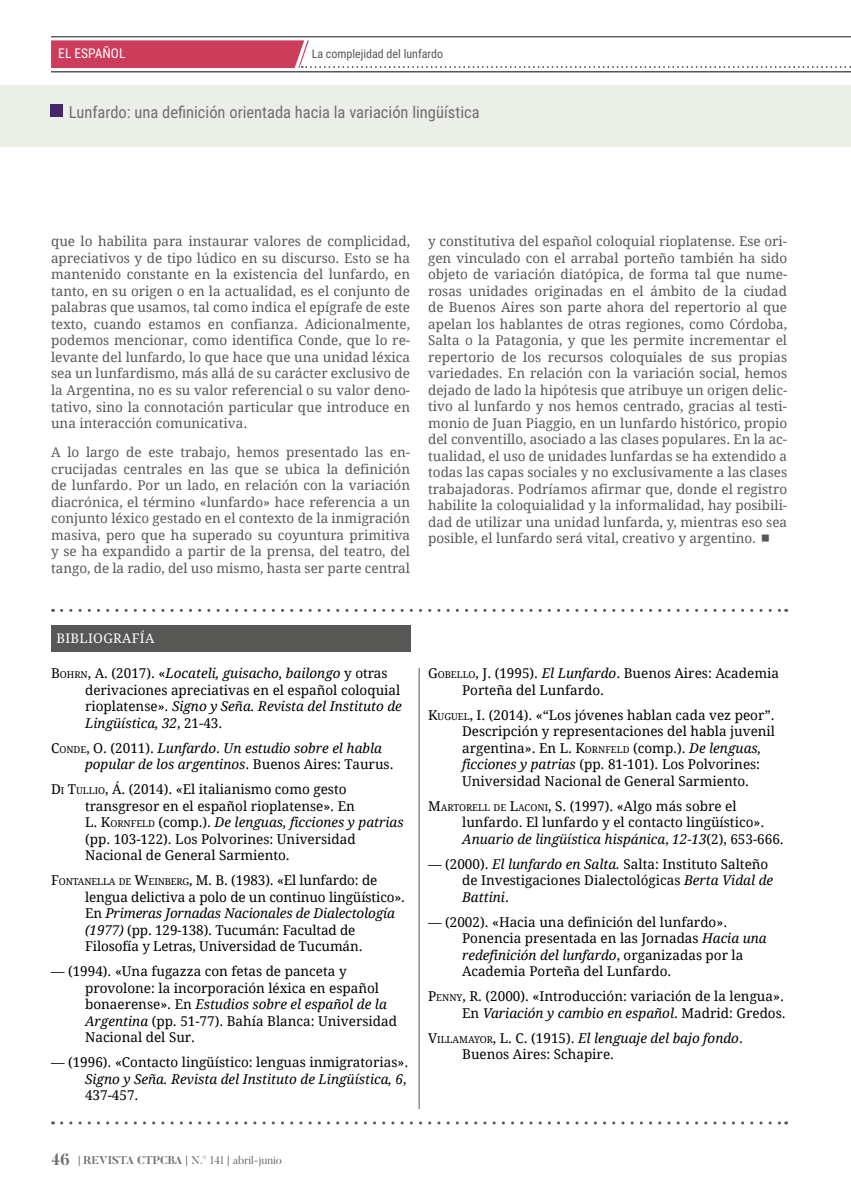
<style>
.page{position:relative;width:851px;height:1191px;background:#fff}
.page>*{position:absolute;margin:0;border:0;box-sizing:border-box;transform-origin:0 0}
.t1{font:16.5px "Roboto Condensed";color:#706f6f}
.t2{font:13.5px/16.5px "Droid Serif";color:#575756;text-align:justify}
.t3{font:13.5px/16.5px "Droid Serif";color:#000}
.t4{font:italic 13.5px/16.5px "Droid Serif";color:#000}
.t5{font:13.5px "Roboto Condensed";color:#fff}
.t6{font:13.2px "Droid Serif";letter-spacing:.025em;color:#fff}
.t7{font:12px "Roboto Condensed";color:#575756}
.t8{font:11.25px "Butler";color:#706f6f}
.t9{font:9.45px "Droid Serif";letter-spacing:-.015em;color:#000}
.s1{font-style:normal}
.s2{font-style:normal;font-size:9.45px}
.s3{font-style:inherit}
.s4{font-size:9.45px}
.s5{font-style:italic}
.s6{font-size:13.5px}
.s7{font-weight:700;font-size:16.5px}
.s8{font-weight:700}
</style>
<div class="page">
<div style="left:0;top:85px;width:850px;height:62px;background:#ebefe8"></div>
<svg style="left:51px;top:40px;width:800px;height:28px"></svg>
<hr style="left:51px;top:36px;width:799px;height:1px;background:#575756">
<hr style="left:51px;top:71px;width:799px;height:1px;background:#575756">
<div style="left:51px;top:625px;width:359px;height:27px;background:#575756"></div>
<svg style="left:62px;top:609px;width:724px;height:3px"></svg>
<svg style="left:62px;top:1121px;width:724px;height:3px"></svg>
<hr style="left:418px;top:668px;width:1px;height:441px;background:#575756">
<div style="left:50px;top:104px;width:13px;height:13px;background:#432768"></div>
<p class="t5" style="left:58px;top:43px;width:69px">EL ESPAÑOL</p>
<p class="t7" style="left:311px;top:45px;width:133px">La complejidad del lunfardo</p>
<p class="t1" style="left:69px;top:100px;width:412px">Lunfardo: una definición orientada hacia la variación lingüística</p>
<p class="t2" style="left:51px;top:233px;width:360px">que lo habilita para instaurar valores de complicidad, apreciativos y de tipo lúdico en su discurso. Esto se ha mantenido constante en la existencia del lunfardo, en tanto, en su origen o en la actualidad, es el conjunto de palabras que usamos, tal como indica el epígrafe de este texto, cuando estamos en confianza. Adicionalmente, podemos mencionar, como identifica Conde, que lo re&shy;levante del lunfardo, lo que hace que una unidad léxica sea un lunfardismo, más allá de su carácter exclusivo de la Argentina, no es su valor referencial o su valor deno&shy;tativo, sino la connotación particular que introduce en una interacción comunicativa.</p>
<p class="t2" style="left:51px;top:444px;width:360px">A lo largo de este trabajo, hemos presentado las en&shy;crucijadas centrales en las que se ubica la definición de lunfardo. Por un lado, en relación con la variación diacrónica, el término «lunfardo» hace referencia a un conjunto léxico gestado en el contexto de la inmigración masiva, pero que ha superado su coyuntura primitiva y se ha expandido a partir de la prensa, del teatro, del tango, de la radio, del uso mismo, hasta ser parte central</p>
<p class="t2" style="left:428px;top:233px;width:360px">y constitutiva del español coloquial rioplatense. Ese ori&shy;gen vinculado con el arrabal porteño también ha sido objeto de variación diatópica, de forma tal que nume&shy;rosas unidades originadas en el ámbito de la ciudad de Buenos Aires son parte ahora del repertorio al que apelan los hablantes de otras regiones, como Córdoba, Salta o la Patagonia, y que les permite incrementar el repertorio de los recursos coloquiales de sus propias variedades. En relación con la variación social, hemos dejado de lado la hipótesis que atribuye un origen delic&shy;tivo al lunfardo y nos hemos centrado, gracias al testi&shy;monio de Juan Piaggio, en un lunfardo histórico, propio del conventillo, asociado a las clases populares. En la ac&shy;tualidad, el uso de unidades lunfardas se ha extendido a todas las capas sociales y no exclusivamente a las clases trabajadoras. Podríamos afirmar que, donde el registro habilite la coloquialidad y la informalidad, hay posibili&shy;dad de utilizar una unidad lunfarda, y, mientras eso sea posible, el lunfardo será vital, creativo y argentino.</p>
<p class="t6" style="left:56px;top:630px;width:99px">BIBLIOGRAFÍA</p>
<p class="t4" style="left:85px;top:665px;width:318px;text-indent:-34px"><span class="s1">B</span><span class="s2">OHRN</span><span class="s1">, A. (2017).</span> <span class="s1">«</span>Locateli, guisacho, bailongo <span class="s1">y otras derivaciones apreciativas en el español coloquial rioplatense».</span> Signo y Seña. Revista del Instituto de Lingüística, 32<span class="s1">, 21-43.</span></p>
<p class="t4" style="left:85px;top:740px;width:310px;text-indent:-34px"><span class="s1">C</span><span class="s2">ONDE</span><span class="s1">, O. (2011).</span> Lunfardo<span class="s1">.</span> Un estudio sobre el habla popular de los argentinos<span class="s1">. Buenos Aires: Taurus.</span></p>
<p class="t3" style="left:85px;top:781px;width:320px;text-indent:-34px"><span class="s3">D</span><span class="s4">I</span> <span class="s3">T</span><span class="s4">ULLIO</span><span class="s3">, Á. (2014).</span> «El italianismo como gesto transgresor en el español rioplatense». En<br>L. <span class="s3">K</span><span class="s4">ORNFELD</span> (comp.). <span class="s5">De lenguas, ficciones y patrias </span>(pp. 103-122). Los Polvorines: Universidad Nacional de General Sarmiento.</p>
<p class="t9" style="left:51px;top:876px;width:328px"><span class="s6">F</span>ONTANELLA DE <span class="s6">W</span>EINBERG<span class="s6">, M. B. (1983). «</span><span class="s6">El lunfardo: de</span></p>
<p class="t3" style="left:85px;top:889px;width:321px">lengua delictiva a polo de un continuo lingüístico».<br>En <span class="s5">Primeras Jornadas Nacionales de Dialectología (1977)</span> (pp. 129-138). Tucumán: Facultad de Filosofía y Letras, Universidad de Tucumán.</p>
<p class="t3" style="left:85px;top:963px;width:313px;text-indent:-34px"><span class="s3">— (1994).</span> «Una fugazza con fetas de panceta y provolone: la incorporación léxica en español bonaerense». En <span class="s5">Estudios sobre el español de la Argentina</span> (pp. 51-77). Bahía Blanca: Universidad Nacional del Sur.</p>
<p class="t3" style="left:85px;top:1054px;width:324px;text-indent:-34px"><span class="s3">— (1996).</span> «Contacto lingüístico: lenguas inmigratorias».<br><span class="s5">Signo y Seña. Revista del Instituto de Lingüística, 6</span>,<br>437-457.</p>
<p class="t3" style="left:462px;top:665px;width:318px;text-indent:-34px"><span class="s3">G</span><span class="s4">OBELLO</span><span class="s3">, J. (1995).</span> <span class="s5">El Lunfardo</span>. Buenos Aires: Academia<br>Porteña del Lunfardo.</p>
<p class="t3" style="left:462px;top:707px;width:314px;text-indent:-34px"><span class="s3">K</span><span class="s4">UGUEL</span><span class="s3">, I. (2014).</span> «“Los jóvenes hablan cada vez peor”.<br>Descripción y representaciones del habla juvenil argentina». En L. <span class="s3">K</span><span class="s4">ORNFELD</span> (comp.). <span class="s5">De lenguas, ficciones y patrias</span> (pp. 81-101). Los Polvorines:<br>Universidad Nacional de General Sarmiento.</p>
<p class="t9" style="left:428px;top:802px;width:310px"><span class="s6">M</span>ARTORELL DE <span class="s6">L</span>ACONI<span class="s6">, S. (1997).</span> <span class="s6">«Algo más sobre el</span></p>
<p class="t3" style="left:462px;top:814px;width:323px">lunfardo. El lunfardo y el contacto lingüístico».<br><span class="s5">Anuario de lingüística hispánica</span>, <span class="s5">12-13</span>(2), 653-666.</p>
<p class="t3" style="left:462px;top:856px;width:312px;text-indent:-34px"><span class="s3">— (2000).</span> <span class="s5">El lunfardo en Salta.</span> Salta: Instituto Salteño de Investigaciones Dialectológicas <span class="s5">Berta Vidal de<br>Battini</span>.</p>
<p class="t3" style="left:462px;top:914px;width:306px;text-indent:-34px"><span class="s3">— (2002).</span> «Hacia una definición del lunfardo».<br>Ponencia presentada en las Jornadas <span class="s5">Hacia una redefinición del lunfardo</span>, organizadas por la Academia Porteña del Lunfardo.</p>
<p class="t3" style="left:428px;top:988px;width:359px;text-align:right"><span class="s3">P</span><span class="s4">ENNY</span><span class="s3">, R. (2000).</span> «Introducción: variación de la lengua».<br>En <span class="s5">Variación y cambio en español</span>. Madrid: Gredos.</p>
<p class="t4" style="left:462px;top:1030px;width:282px;text-indent:-34px"><span class="s1">V</span><span class="s2">ILLAMAYOR</span><span class="s1">, L. C. (1915).</span> El lenguaje del bajo fondo<span class="s1">.<br>Buenos Aires: Schapire.</span></p>
<p class="t8" style="left:51px;top:1152px;width:232px"><span class="s7">46</span> <span class="s8">| REVISTA CTPCBA |</span> N.° 141 <span class="s8">|</span> abril-junio</p>
</div>
